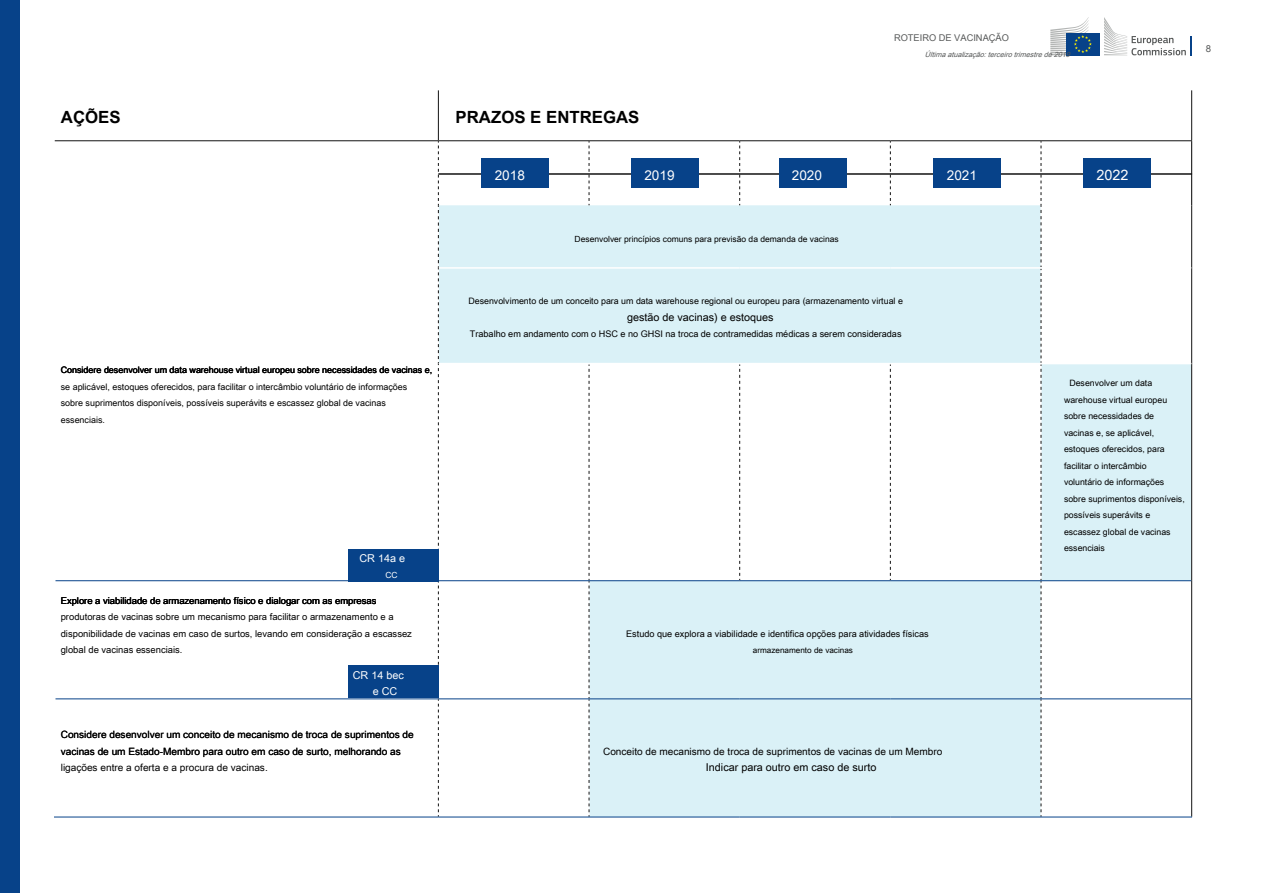
<style>
.page{position:relative;width:1263px;height:893px;background:#fff}
.page>*{position:absolute;margin:0;border:0;box-sizing:border-box;transform-origin:0 0}
.t1{font:700 16.8px "Arial Unicode MS";color:#000}
.t2{font:14.4px "Arial Unicode MS";color:#fff}
.t3{font:13.5px "Arial Unicode MS";color:#fff}
.t4{font:10.8px "Arial Unicode MS";color:#000}
.t5{font:10.8px/16.2px "Arial Unicode MS";color:#fff}
.t6{font:10.05px/16.5px "Arial Unicode MS";color:#000}
.t7{font:9.6px "Arial Unicode MS";color:#565858}
.t8{font:9.45px/16.5px "Arial Unicode MS";color:#000}
.t9{font:9.3px "Arial Unicode MS";color:#565858}
.t10{font:9.15px "Arial Unicode MS";color:#000}
.t11{font:9px/16.5px "Arial Unicode MS";color:#000}
.t12{font:8.85px "Arial Unicode MS";color:#000}
.t13{font:8.7px/16.5px "Arial Unicode MS";color:#000}
.t14{font:8.55px "Arial Unicode MS";color:#000}
.t15{font:8.4px "Arial Unicode MS";color:#fff}
.t16{font:8.1px "Arial Unicode MS";color:#000}
.t17{font:italic 7.2px "Arial Unicode MS";color:#565858}
</style>
<div class="page">
<svg style="left:1104px;top:17px;width:88px;height:38px"></svg>
<div style="left:1066px;top:33px;width:34px;height:22px;background:#074289"></div>
<svg style="left:1050px;top:17px;width:42px;height:38px"></svg>
<div style="left:0;top:0;width:19px;height:893px;background:#074289"></div>
<svg style="left:439px;top:205px;width:752px;height:612px;fill:#daf1f7"></svg>
<hr style="left:1191px;top:90px;width:1px;height:50px;background:#121212">
<hr style="left:1191px;top:141px;width:1px;height:64px;background:#000">
<hr style="left:55px;top:140px;width:383px;height:1px;background:#121212">
<hr style="left:438px;top:140px;width:151px;height:1px;background:#121212">
<svg style="left:589px;top:141px;width:1px;height:64px"></svg>
<hr style="left:589px;top:140px;width:151px;height:1px;background:#121212">
<hr style="left:740px;top:140px;width:150px;height:1px;background:#121212">
<svg style="left:739px;top:141px;width:1px;height:64px"></svg>
<svg style="left:890px;top:141px;width:1px;height:64px"></svg>
<hr style="left:890px;top:140px;width:151px;height:1px;background:#121212">
<hr style="left:1041px;top:140px;width:151px;height:1px;background:#121212">
<hr style="left:1191px;top:205px;width:1px;height:63px;background:#121212">
<hr style="left:1191px;top:268px;width:1px;height:96px;background:#121212">
<svg style="left:739px;top:364px;width:1px;height:216px"></svg>
<svg style="left:890px;top:364px;width:1px;height:216px"></svg>
<hr style="left:1191px;top:364px;width:1px;height:217px;background:#121212">
<svg style="left:438px;top:141px;width:1px;height:676px"></svg>
<svg style="left:589px;top:364px;width:1px;height:453px"></svg>
<svg style="left:1041px;top:141px;width:1px;height:676px"></svg>
<hr style="left:1191px;top:581px;width:1px;height:118px;background:#121212">
<hr style="left:1191px;top:699px;width:1px;height:118px;background:#121212">
<hr style="left:439px;top:267px;width:150px;height:2px;background:#fff">
<hr style="left:589px;top:267px;width:151px;height:2px;background:#fff">
<hr style="left:740px;top:267px;width:150px;height:2px;background:#fff">
<hr style="left:890px;top:267px;width:151px;height:2px;background:#fff">
<hr style="left:1041px;top:267px;width:150px;height:2px;background:#fff">
<hr style="left:439px;top:363px;width:150px;height:1px;background:#fff">
<hr style="left:589px;top:363px;width:151px;height:1px;background:#fff">
<hr style="left:740px;top:363px;width:150px;height:1px;background:#fff">
<hr style="left:890px;top:363px;width:151px;height:1px;background:#fff">
<hr style="left:1041px;top:363px;width:150px;height:1px;background:#fff">
<hr style="left:438px;top:90px;width:1px;height:50px;background:#121212">
<hr style="left:54px;top:817px;width:384px;height:1px;background:#074289">
<hr style="left:438px;top:817px;width:151px;height:1px;background:#074289">
<hr style="left:589px;top:817px;width:151px;height:1px;background:#074289">
<hr style="left:740px;top:817px;width:150px;height:1px;background:#074289">
<hr style="left:890px;top:817px;width:151px;height:1px;background:#074289">
<hr style="left:1041px;top:817px;width:151px;height:1px;background:#074289">
<hr style="left:56px;top:698px;width:382px;height:1px;background:#074289">
<hr style="left:438px;top:698px;width:151px;height:1px;background:#074289">
<hr style="left:589px;top:698px;width:151px;height:1px;background:#074289">
<hr style="left:740px;top:698px;width:150px;height:1px;background:#074289">
<hr style="left:890px;top:698px;width:151px;height:1px;background:#074289">
<hr style="left:1041px;top:698px;width:150px;height:1px;background:#074289">
<hr style="left:56px;top:580px;width:382px;height:1px;background:#074289">
<hr style="left:438px;top:580px;width:151px;height:1px;background:#074289">
<hr style="left:589px;top:580px;width:151px;height:1px;background:#074289">
<hr style="left:740px;top:580px;width:150px;height:1px;background:#074289">
<hr style="left:890px;top:580px;width:151px;height:1px;background:#074289">
<hr style="left:1041px;top:580px;width:150px;height:1px;background:#074289">
<div style="left:348px;top:549px;width:90px;height:32px;background:#074289"></div>
<div style="left:348px;top:665px;width:90px;height:33px;background:#074289"></div>
<hr style="left:438px;top:173px;width:754px;height:2px;background:#121212">
<div style="left:482px;top:158px;width:67px;height:30px;background:#074289"></div>
<div style="left:631px;top:158px;width:68px;height:30px;background:#074289"></div>
<div style="left:779px;top:158px;width:67px;height:30px;background:#074289"></div>
<div style="left:934px;top:158px;width:67px;height:30px;background:#074289"></div>
<div style="left:1083px;top:158px;width:68px;height:30px;background:#074289"></div>
<h1 class="t1" style="left:61px;top:105px;width:61px">AÇÕES</h1>
<h1 class="t1" style="left:456px;top:105px;width:185px">PRAZOS E ENTREGAS</h1>
<p class="t9" style="left:894px;top:31px;width:116px">ROTEIRO DE VACINAÇÃO</p>
<p class="t17" style="left:925px;top:50px;width:149px">Últimaatualização:terceirotrimestrede2019</p>
<h3 class="t3" style="left:495px;top:166px;width:32px">2018</h3>
<h3 class="t3" style="left:644px;top:166px;width:32px">2019</h3>
<h3 class="t3" style="left:792px;top:166px;width:32px">2020</h3>
<h3 class="t3" style="left:947px;top:166px;width:32px">2021</h3>
<h2 class="t2" style="left:1096px;top:165px;width:34px">2022</h2>
<p class="t14" style="left:575px;top:232px;width:266px">Desenvolver princípios comuns para previsão da demanda de vacinas</p>
<p class="t11" style="left:61px;top:361px;width:373px">Considere desenvolver um data warehouse virtual europeu sobre necessidades de vacinas e, se aplicável, estoques oferecidos, para facilitar o intercâmbio voluntário de informações<br>sobre suprimentos disponíveis, possíveis superávits e escassez global de vacinas essenciais.</p>
<p class="t12" style="left:468px;top:295px;width:436px">Desenvolvimento de um conceito para um data warehouse regional ou europeu para (armazenamento virtual e</p>
<p class="t4" style="left:627px;top:309px;width:148px">gestão de vacinas) e estoques</p>
<p class="t10" style="left:470px;top:327px;width:433px">Trabalho em andamento com o HSC e no GHSI na troca de contramedidas médicas a serem consideradas</p>
<p class="t5" style="left:359px;top:550px;width:47px">CR 14a e</p>
<p class="t15" style="left:385px;top:569px;width:14px">CC</p>
<p class="t8" style="left:61px;top:591px;width:353px">Explore a viabilidade de armazenamento físico e dialogar com as empresas produtoras de vacinas sobre um mecanismo para facilitar o armazenamento e a disponibilidade de vacinas em caso de surtos, levando em consideração a escassez global de vacinas essenciais.</p>
<p class="t5" style="left:373px;top:666px;width:33px;text-indent:-20px">CR 14 bec e CC</p>
<p class="t6" style="left:61px;top:726px;width:354px">Considere desenvolver um conceito de mecanismo de troca de suprimentos de vacinas de um Estado-Membro para outro em caso de surto, melhorando as ligações entre a oferta e a procura de vacinas.</p>
<p class="t10" style="left:626px;top:627px;width:304px">Estudo que explora a viabilidade e identifica opções para atividades físicas</p>
<p class="t16" style="left:753px;top:644px;width:102px">armazenamento de vacinas</p>
<p class="t6" style="left:603px;top:742px;width:341px">Conceito de mecanismo de troca de suprimentos de vacinas de um Membro</p>
<p class="t4" style="left:706px;top:760px;width:172px">Indicar para outro em caso de surto</p>
<p class="t13" style="left:1064px;top:375px;width:122px;text-indent:5px">Desenvolver um data warehouse virtual europeu sobre necessidades de vacinas e, se aplicável, estoques oferecidos, para facilitar o intercâmbio voluntário de informações sobre suprimentos disponíveis, possíveis superávits e escassez global de vacinas essenciais</p>
<p class="t7" style="left:1206px;top:42px;width:7px">8</p>
</div>
